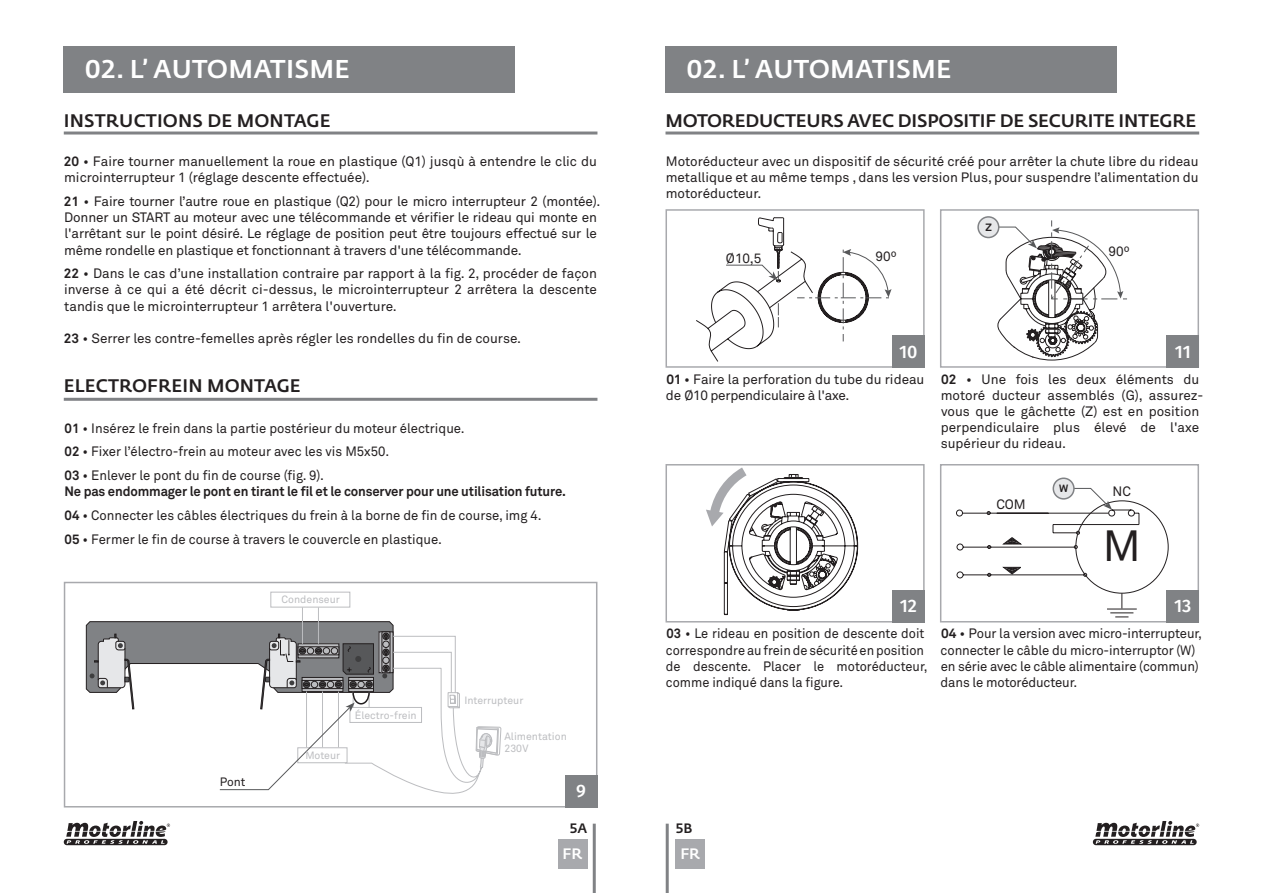
<style>
.page{position:relative;width:1263px;height:893px;background:#fff}
.page>*{position:absolute;margin:0;border:0;box-sizing:border-box;transform-origin:0 0}
.t1{font:43.2px "Akkurat Pro";color:#231f20}
.t2{font:500 25.5px "Fedra Sans Std";letter-spacing:.01em;color:#fff}
.t3{font:500 18px "Fedra Sans Std";letter-spacing:-.01em;color:#231f20}
.t4{font:500 18px "Fedra Sans Std";letter-spacing:.01em;color:#231f20}
.t5{font:500 18px "Fira Sans";color:#fff}
.t6{font:500 15px "Fedra Sans Std";color:#fff}
.t7{font:13.5px/16.2px "Akkurat Pro";color:#231f20}
.t8{font:13.5px/16.2px "Akkurat Pro";color:#231f20;scale:.95 1}
.t9{font:500 13.5px "Fedra Sans Std";color:#231f20}
.t10{font:12px "Akkurat Pro";color:#231f20}
.t11{font:10.5px/12.6px "Akkurat Pro";color:#bcbdc0}
.t12{font:700 10.5px "Akkurat Pro";color:#231f20}
.s1{font-weight:700}
</style>
<div class="page">
<div style="left:665px;top:47px;width:452px;height:46px;background:#808285"></div>
<div style="left:64px;top:47px;width:451px;height:46px;background:#808285"></div>
<hr style="left:665px;top:132px;width:534px;height:3px;background:#808285">
<hr style="left:64px;top:132px;width:533px;height:3px;background:#808285">
<hr style="left:593px;top:824px;width:3px;height:69px;background:#808285">
<hr style="left:666px;top:824px;width:3px;height:69px;background:#808285">
<div style="left:675px;top:839px;width:30px;height:30px;background:#a8a9ad"></div>
<div style="left:558px;top:839px;width:29px;height:30px;background:#a8a9ad"></div>
<hr style="left:64px;top:398px;width:533px;height:3px;background:#808285">
<div style="left:64px;top:582px;width:533px;height:225px;border:2px solid #a8a9ad"></div>
<div style="left:565px;top:775px;width:32px;height:32px;background:#808285"></div>
<hr style="left:302px;top:607px;width:1px;height:37px;background:#bcbdc0">
<hr style="left:318px;top:607px;width:1px;height:37px;background:#bcbdc0">
<div style="left:270px;top:592px;width:80px;height:15px;border:1px solid #bcbdc0"></div>
<div style="left:665px;top:209px;width:260px;height:159px;border:2px solid #a8a9ad"></div>
<svg style="left:696px;top:209px;width:195px;height:153px"></svg>
<div style="left:892px;top:335px;width:33px;height:33px;background:#808285"></div>
<div style="left:665px;top:464px;width:260px;height:158px;border:2px solid #a8a9ad"></div>
<div style="left:940px;top:464px;width:259px;height:158px;border:2px solid #a8a9ad"></div>
<div style="left:892px;top:590px;width:33px;height:32px;background:#808285"></div>
<div style="left:1166px;top:590px;width:33px;height:32px;background:#808285"></div>
<svg style="left:956px;top:480px;width:212px;height:137px"></svg>
<div style="left:1053px;top:478px;width:21px;height:21px;background:#e6e7e9;border-radius:50%"></div>
<div style="left:1052px;top:477px;width:23px;height:23px;border:2px solid #808285;border-radius:50%"></div>
<svg style="left:706px;top:464px;width:152px;height:151px"></svg>
<div style="left:940px;top:209px;width:259px;height:159px;border:2px solid #a8a9ad"></div>
<div style="left:1166px;top:335px;width:33px;height:33px;background:#808285"></div>
<svg style="left:990px;top:209px;width:137px;height:151px"></svg>
<div style="left:978px;top:217px;width:21px;height:20px;background:#e6e7e9;border-radius:50%"></div>
<div style="left:977px;top:216px;width:22px;height:22px;border:2px solid #808285;border-radius:50%"></div>
<svg style="left:1093px;top:821px;width:106px;height:24px"></svg>
<svg style="left:64px;top:621px;width:437px;height:224px"></svg>
<h2 class="t2" style="left:85px;top:53px;width:266px">02. L’ AUTOMATISME</h2>
<h3 class="t4" style="left:64px;top:110px;width:268px">INSTRUCTIONS DE MONTAGE</h3>
<p class="t7" style="left:64px;top:154px;width:534px"><span class="s1">20</span> • Faire tourner manuellement la roue en plastique (Q1) jusqù à entendre le clic du microinterrupteur 1 (réglage descente effectuée).</p>
<p class="t7" style="left:64px;top:193px;width:538px"><span class="s1">21</span> • Faire tourner l’autre roue en plastique (Q2) pour le micro interrupteur 2 (montée).<br>Donner un START au moteur avec une télécommande et vérifier le rideau qui monte en l'arrêtant sur le point désiré. Le réglage de position peut être toujours effectué sur le même rondelle en plastique et fonctionnant à travers d'une télécommande.</p>
<p class="t7" style="left:64px;top:266px;width:534px;text-align:justify"><span class="s1">22</span> • Dans le cas d’une installation contraire par rapport à la fig. 2, procéder de façon inverse à ce qui a été décrit ci-dessus, le microinterrupteur 2 arrêtera la descente tandis que le microinterrupteur 1 arrêtera l'ouverture.</p>
<p class="t7" style="left:64px;top:331px;width:459px"><span class="s1">23</span> • Serrer les contre-femelles après régler les rondelles du fin de course.</p>
<h3 class="t4" style="left:64px;top:374px;width:238px">ELECTROFREIN MONTAGE</h3>
<p class="t7" style="left:65px;top:416px;width:402px;line-height:23.7px"><span class="s1">01</span> • Insérez le frein dans la partie postérieur du moteur électrique.<br><span class="s1">02</span> • Fixer l’électro-frein au moteur avec les vis M5x50.<br><span class="s1">03</span> • Enlever le pont du fin de course (fig. 9).</p>
<p class="t7" style="left:64px;top:480px;width:503px;line-height:23.7px"><span class="s1">Ne pas endommager le pont en tirant le fil et le conserver pour une utilisation future.<br>04</span> • Connecter les câbles électriques du frein à la borne de fin de course, img 4.<br><span class="s1">05</span> • Fermer le fin de course à travers le couvercle en plastique.</p>
<p class="t11" style="left:282px;top:594px;width:60px">Condenseur</p>
<p class="t11" style="left:305px;top:749px;width:36px">Moteur</p>
<p class="t11" style="left:355px;top:709px;width:63px">Électro-frein</p>
<p class="t11" style="left:464px;top:694px;width:60px">Interrupteur</p>
<p class="t11" style="left:504px;top:730px;width:64px">Alimentation<br>230V</p>
<h2 class="t2" style="left:687px;top:53px;width:266px">02. L’ AUTOMATISME</h2>
<h3 class="t3" style="left:666px;top:110px;width:532px">MOTOREDUCTEURS AVEC DISPOSITIF DE SECURITE INTEGRE</h3>
<p class="t7" style="left:666px;top:154px;width:534px;text-align:justify">Motoréducteur avec un dispositif de sécurité créé pour arrêter la chute libre du rideau metallique et au même temps , dans les version Plus, pour suspendre l’alimentation du motoréducteur.</p>
<p class="t7" style="left:726px;top:250px;width:37px">Ø10,5</p>
<p class="t7" style="left:875px;top:248px;width:23px">90º</p>
<p class="t12" style="left:985px;top:221px;width:8px">Z</p>
<p class="t7" style="left:1108px;top:244px;width:23px">90º</p>
<h3 class="t5" style="left:899px;top:337px;width:20px">10</h3>
<h3 class="t5" style="left:1175px;top:337px;width:18px">11</h3>
<p class="t7" style="left:666px;top:371px;width:260px"><span class="s1">01</span> • Faire la perforation du tube du rideau de Ø10 perpendiculaire à l'axe.</p>
<p class="t7" style="left:941px;top:371px;width:264px"><span class="s1">02</span> • Une fois les deux éléments du motoré ducteur assemblés (G), assurez&shy;vous que le gâchette (Z) est en position perpendiculaire plus élevé de l'axe supérieur du rideau.</p>
<p class="t7" style="left:996px;top:497px;width:31px">COM</p>
<p class="t12" style="left:1059px;top:482px;width:11px">W</p>
<p class="t7" style="left:1112px;top:483px;width:20px">NC</p>
<h1 class="t1" style="left:1103px;top:508px;width:40px">M</h1>
<h1 class="t1" style="left:1103px;top:521px;width:40px">M</h1>
<h3 class="t5" style="left:900px;top:592px;width:19px">12</h3>
<h3 class="t5" style="left:1174px;top:592px;width:19px">13</h3>
<p class="t8" style="left:666px;top:626px;width:277px"><span class="s1">03</span> • Le rideau en position de descente doit correspondre au frein de sécurité en position de descente. Placer le motoréducteur, comme indiqué dans la figure.</p>
<p class="t7" style="left:941px;top:626px;width:263px"><span class="s1">04</span> • Pour la version avec micro-interrupteur, connecter le câble du micro-interruptor (W) en série avec le câble alimentaire (commun) dans le motoréducteur.</p>
<p class="t10" style="left:220px;top:774px;width:27px">Pont</p>
<h3 class="t5" style="left:576px;top:777px;width:11px">9</h3>
<p class="t9" style="left:569px;top:820px;width:19px">5A</p>
<p class="t9" style="left:675px;top:820px;width:19px">5B</p>
<p class="t6" style="left:563px;top:845px;width:21px">FR</p>
<p class="t6" style="left:680px;top:845px;width:21px">FR</p>
<p class="t9" style="left:569px;top:820px;width:10px">6</p>
<p class="t9" style="left:675px;top:820px;width:10px">6</p>
</div>
